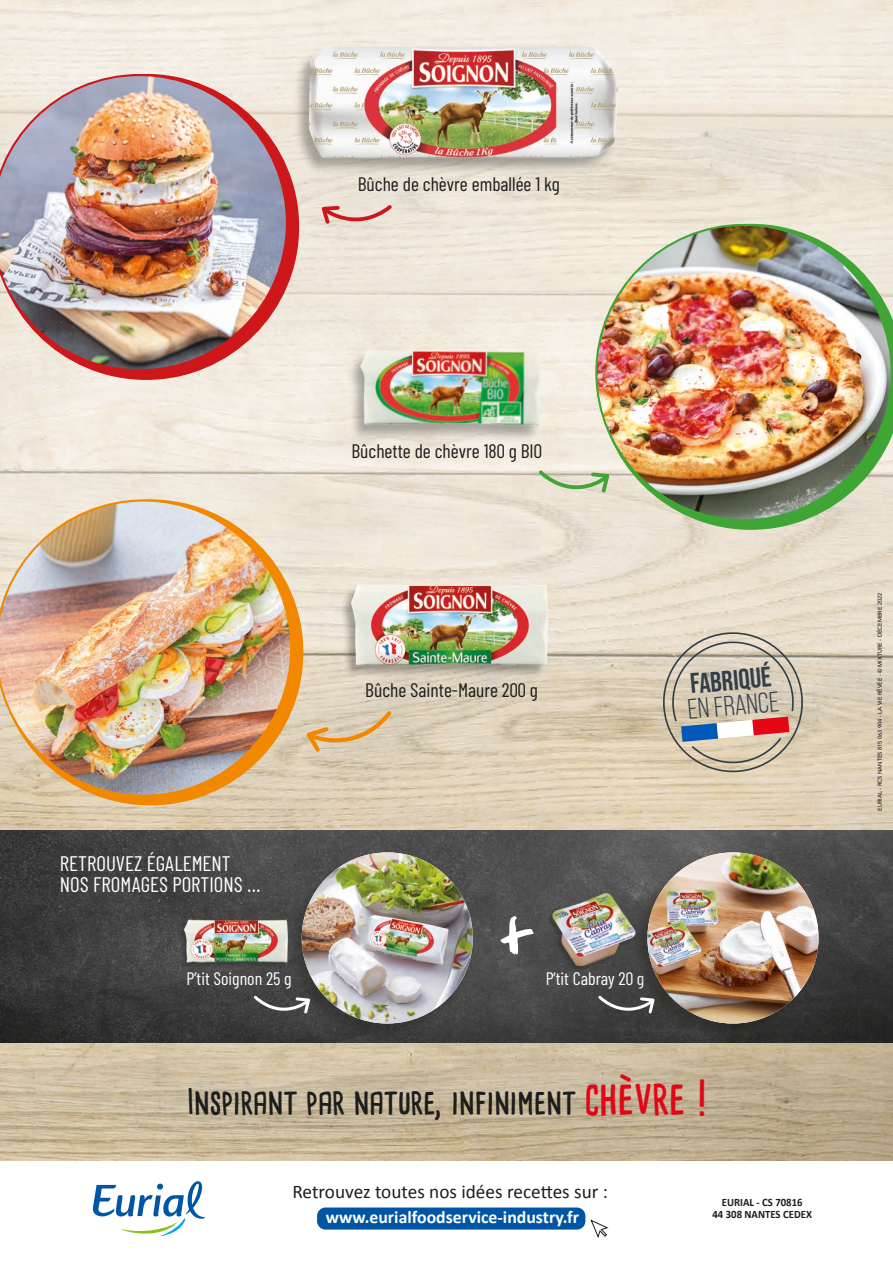
<style>
.page{position:relative;width:893px;height:1263px;background:#fff}
.page>*{position:absolute;margin:0;border:0;box-sizing:border-box;transform-origin:0 0}
.t1{font:700 34.2px "Cardenio Modern";color:#1d1d1b}
.t2{font:700 28.2px "Bebas Neue Pro";color:#323e48}
.t3{font:28.2px "Bebas Neue Pro";color:#323e48}
.t4{font:21px/21px "Barlow Condensed";color:#fff}
.t5{font:19.5px "Barlow Condensed";color:#1d1d1b}
.t6{font:19.2px "Calibri";color:#1d1d1b}
.t7{font:18px "Barlow Condensed";color:#fff}
.t8{font:700 17.85px "Calibri";color:#fff}
.t9{font:700 11.25px/12.8px "Calibri";color:#1d1d1b;text-align:center;scale:.95 1}
.t10{font:500 5.7px "Avenir";color:#1d1d1b}
.s1{font-size:45.6px;color:#e30614}
</style>
<div class="page">
<img style="left:0;top:0;width:893px;height:1161px">
<img style="left:0;top:830px;width:893px;height:213px">
<img style="left:171px;top:918px;width:115px;height:63px">
<div style="left:547px;top:894px;width:88px;height:78px;background:#474746"></div>
<img style="left:538px;top:890px;width:93px;height:75px">
<svg style="left:319px;top:202px;width:76px;height:31px;background:#e5c2b8"></svg>
<svg style="left:303px;top:707px;width:92px;height:48px;background:#dcc5a2"></svg>
<svg style="left:535px;top:467px;width:63px;height:35px;background:#d4dac0"></svg>
<svg style="left:0;top:499px;width:303px;height:306px;background:#e5c18e"></svg>
<img style="left:0;top:499px;width:292px;height:298px">
<svg style="left:598px;top:224px;width:295px;height:306px;background:#c5d6b3"></svg>
<img style="left:596px;top:225px;width:296px;height:295px;border-radius:148px">
<div style="left:346px;top:351px;width:196px;height:92px;background:#1d1d1b;opacity:.35"></div>
<img style="left:336px;top:342px;width:229px;height:97px">
<img style="left:271px;top:26px;width:384px;height:161px">
<svg style="left:0;top:74px;width:299px;height:306px;background:#e6b4ac"></svg>
<img style="left:0;top:74px;width:288px;height:297px">
<img style="left:326px;top:582px;width:241px;height:120px">
<div style="left:631px;top:853px;width:189px;height:188px;background:#1d1d1b;opacity:.35"></div>
<img style="left:647px;top:852px;width:171px;height:171px;border-radius:86px">
<div style="left:286px;top:853px;width:188px;height:188px;background:#1d1d1b;opacity:.35"></div>
<img style="left:302px;top:852px;width:171px;height:171px;border-radius:86px">
<svg style="left:251px;top:993px;width:61px;height:28px;background:#5d5d5d"></svg>
<svg style="left:595px;top:993px;width:62px;height:28px;background:#585958"></svg>
<svg style="left:661px;top:630px;width:144px;height:145px;background:#ccbfaf"></svg>
<svg style="left:93px;top:1181px;width:112px;height:56px"></svg>
<svg style="left:590px;top:1219px;width:19px;height:18px"></svg>
<div style="left:317px;top:1207px;width:268px;height:22px;background:#0056a4;border-radius:8px"></div>
<div style="left:496px;top:913px;width:41px;height:44px;background:#505050"></div>
<p class="t5" style="left:358px;top:172px;width:204px">Bûche de chèvre emballée 1 kg</p>
<p class="t5" style="left:351px;top:438px;width:193px">Bûchette de chèvre 180 g BIO</p>
<p class="t5" style="left:365px;top:678px;width:174px">Bûche Sainte-Maure 200 g</p>
<h2 class="t2" style="left:689px;top:667px;width:83px;rotate:-5deg">FABRIQUÉ</h2>
<h2 class="t3" style="left:686px;top:694px;width:93px;rotate:-5deg">EN FRANCE</h2>
<p class="t4" style="left:60px;top:852px;width:202px">RETROUVEZ ÉGALEMENT<br>NOS FROMAGES PORTIONS …</p>
<p class="t7" style="left:186px;top:968px;width:107px">P’tit Soignon 25 g</p>
<p class="t7" style="left:546px;top:968px;width:100px">P’tit Cabray 20 g</p>
<h1 class="t1" style="left:188px;top:1078px;width:521px">Inspirant par nature, infiniment <span class="s1">chèvre !</span></h1>
<p class="t6" style="left:292px;top:1178px;width:317px">Retrouvez toutes nos idées recettes sur :</p>
<p class="t8" style="left:326px;top:1206px;width:255px">www.eurialfoodservice-industry.fr</p>
<p class="t9" style="left:712px;top:1195px;width:106px">EURIAL - CS 70816<br>44 308 NANTES CEDEX</p>
<p class="t10" style="left:875px;top:811px;width:220px;rotate:-90deg">EURIAL - RCS NANTES 815 063 904 - LA VIE RÊVÉE - © MIXTURE - DÉCEMBRE 2022</p>
</div>
